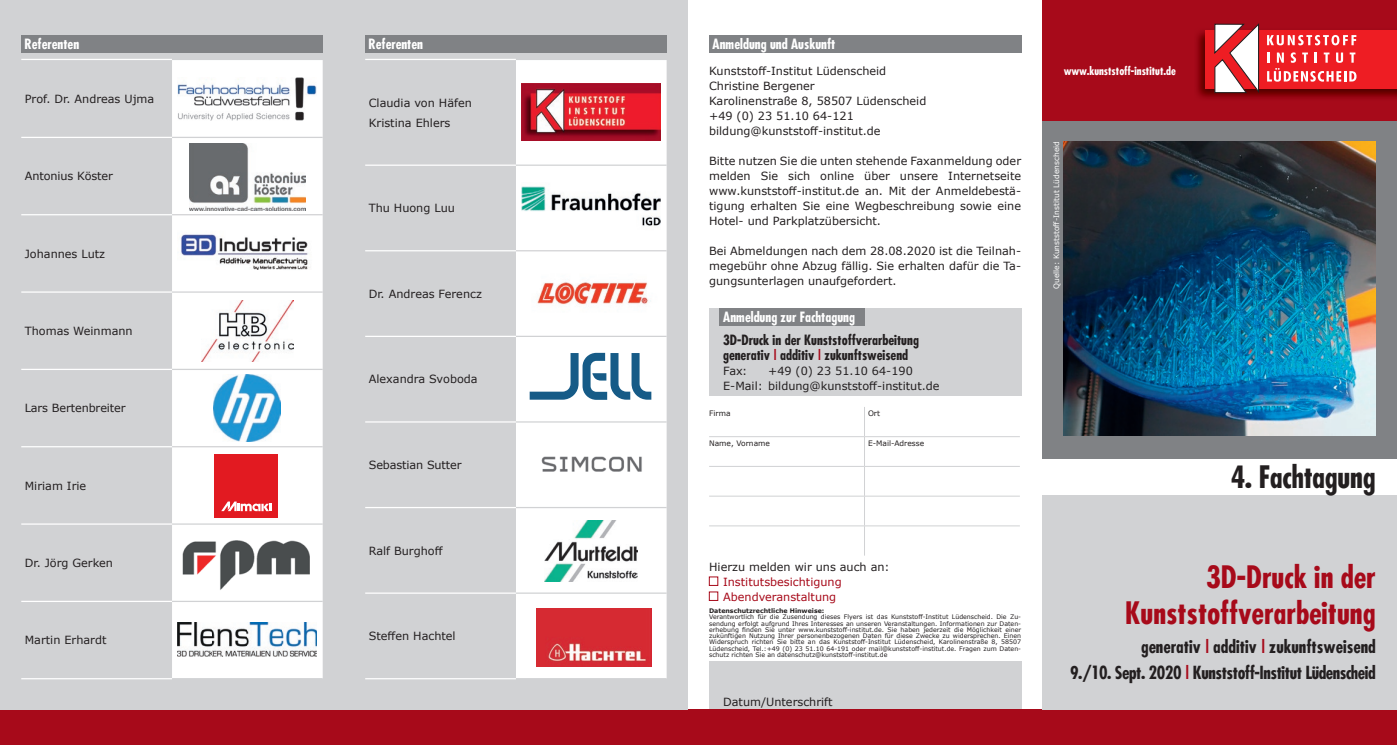
<style>
.page{position:relative;width:1397px;height:745px;background:#fff}
.page>*{position:absolute;margin:0;border:0;box-sizing:border-box;transform-origin:0 0}
.t1{font:700 condensed 30px/36px "Futura";color:#a70a1a;text-align:right}
.t2{font:700 condensed 30px "Futura";letter-spacing:-.015em;color:#231f20}
.t3{font:700 condensed 17.5px "Futura";letter-spacing:-.025em;color:#231f20}
.t4{font:700 condensed 17.5px "Futura";color:#231f20}
.t5{font:700 condensed 13.75px/15px "Futura";color:#231f20}
.t6{font:700 condensed 13.75px "Futura";color:#fff}
.t7{font:11.25px/15px "Verdana";color:#231f20}
.t8{font:11.25px/15px "Verdana";color:#a70a1a}
.t9{font:700 condensed 11.25px "Futura";color:#fff}
.t10{font:7.5px "Verdana";color:#fff}
.t11{font:7.5px "Verdana";color:#231f20}
.t12{font:6.25px/6.2px "Verdana";color:#231f20;text-align:justify}
.t13{font:700 6.25px "Verdana";color:#231f20}
.s1{color:#a70a1a}
</style>
<div class="page">
<div style="left:709px;top:660px;width:311px;height:55px;background:#d1d2d4"></div>
<div style="left:1042px;top:0;width:354px;height:120px;background:#a70a1a"></div>
<div style="left:0;top:709px;width:1396px;height:35px;background:#a70a1a"></div>
<div style="left:1042px;top:494px;width:354px;height:215px;background:#d1d2d4"></div>
<div style="left:1042px;top:120px;width:354px;height:339px;background:#808285"></div>
<img style="left:1197px;top:28px;width:199px;height:71px">
<div style="left:1205px;top:30px;width:191px;height:58px;background:#ee1d23"></div>
<svg style="left:1213px;top:23px;width:46px;height:72px"></svg>
<svg style="left:1267px;top:35px;width:88px;height:10px"></svg>
<svg style="left:1267px;top:52px;width:89px;height:30px"></svg>
<div style="left:0;top:0;width:687px;height:709px;background:#d1d2d4"></div>
<div style="left:21px;top:35px;width:301px;height:18px;background:#808285"></div>
<div style="left:365px;top:35px;width:301px;height:18px;background:#808285"></div>
<img style="left:1063px;top:141px;width:312px;height:294px">
<hr style="left:365px;top:59px;width:151px;height:1px;background:#fff">
<div style="left:172px;top:60px;width:150px;height:617px;background:#fff"></div>
<hr style="left:21px;top:291px;width:151px;height:1px;background:#fff">
<hr style="left:21px;top:368px;width:151px;height:2px;background:#fff">
<hr style="left:21px;top:446px;width:151px;height:1px;background:#fff">
<hr style="left:21px;top:523px;width:151px;height:1px;background:#fff">
<hr style="left:21px;top:600px;width:151px;height:1px;background:#fff">
<hr style="left:21px;top:677px;width:151px;height:2px;background:#fff">
<hr style="left:21px;top:137px;width:151px;height:1px;background:#fff">
<hr style="left:21px;top:214px;width:151px;height:1px;background:#fff">
<hr style="left:172px;top:137px;width:150px;height:1px;background:#d1d2d4">
<hr style="left:172px;top:214px;width:150px;height:1px;background:#d1d2d4">
<hr style="left:172px;top:291px;width:150px;height:1px;background:#d1d2d4">
<hr style="left:172px;top:368px;width:150px;height:2px;background:#d1d2d4">
<hr style="left:172px;top:446px;width:150px;height:1px;background:#d1d2d4">
<hr style="left:172px;top:523px;width:150px;height:1px;background:#d1d2d4">
<hr style="left:172px;top:600px;width:150px;height:1px;background:#d1d2d4">
<div style="left:516px;top:60px;width:150px;height:617px;background:#fff"></div>
<hr style="left:365px;top:335px;width:151px;height:2px;background:#fff">
<hr style="left:365px;top:421px;width:151px;height:1px;background:#fff">
<hr style="left:365px;top:506px;width:151px;height:2px;background:#fff">
<hr style="left:365px;top:592px;width:151px;height:1px;background:#fff">
<hr style="left:365px;top:677px;width:151px;height:2px;background:#fff">
<hr style="left:365px;top:164px;width:151px;height:2px;background:#fff">
<hr style="left:365px;top:250px;width:151px;height:1px;background:#fff">
<hr style="left:516px;top:164px;width:150px;height:2px;background:#d1d2d4">
<hr style="left:516px;top:250px;width:150px;height:1px;background:#d1d2d4">
<hr style="left:516px;top:335px;width:150px;height:2px;background:#d1d2d4">
<hr style="left:516px;top:421px;width:150px;height:1px;background:#d1d2d4">
<hr style="left:516px;top:506px;width:150px;height:2px;background:#d1d2d4">
<hr style="left:516px;top:592px;width:150px;height:1px;background:#d1d2d4">
<hr style="left:21px;top:59px;width:151px;height:1px;background:#fff">
<div style="left:709px;top:308px;width:311px;height:87px;background:#d1d2d4"></div>
<div style="left:719px;top:308px;width:146px;height:17px;background:#808285"></div>
<hr style="left:864px;top:406px;width:1px;height:30px;background:#d1d2d4">
<hr style="left:709px;top:436px;width:155px;height:1px;background:#d1d2d4">
<hr style="left:864px;top:436px;width:155px;height:1px;background:#d1d2d4">
<hr style="left:864px;top:436px;width:1px;height:30px;background:#d1d2d4">
<hr style="left:709px;top:466px;width:155px;height:1px;background:#d1d2d4">
<hr style="left:864px;top:466px;width:155px;height:1px;background:#d1d2d4">
<hr style="left:709px;top:495px;width:155px;height:1px;background:#d1d2d4">
<hr style="left:864px;top:495px;width:155px;height:1px;background:#d1d2d4">
<hr style="left:709px;top:525px;width:155px;height:1px;background:#d1d2d4">
<hr style="left:864px;top:525px;width:155px;height:1px;background:#d1d2d4">
<svg style="left:864px;top:467px;width:1px;height:88px"></svg>
<div style="left:709px;top:576px;width:9px;height:9px;border:1px solid #a70a1a"></div>
<div style="left:709px;top:591px;width:9px;height:9px;border:1px solid #a70a1a"></div>
<div style="left:709px;top:35px;width:311px;height:18px;background:#808285"></div>
<img style="left:177px;top:77px;width:140px;height:43px">
<img style="left:189px;top:143px;width:116px;height:67px">
<img style="left:177px;top:222px;width:140px;height:61px">
<img style="left:201px;top:300px;width:92px;height:61px">
<img style="left:214px;top:374px;width:66px;height:67px">
<div style="left:215px;top:454px;width:63px;height:63px;background:#e21a21"></div>
<svg style="left:221px;top:501px;width:51px;height:10px"></svg>
<img style="left:182px;top:534px;width:130px;height:57px">
<img style="left:177px;top:622px;width:140px;height:34px">
<img style="left:536px;top:607px;width:115px;height:58px">
<img style="left:544px;top:519px;width:93px;height:62px">
<img style="left:521px;top:427px;width:139px;height:74px">
<svg style="left:529px;top:352px;width:122px;height:47px;background:#a8c2d2"></svg>
<img style="left:522px;top:264px;width:139px;height:57px">
<img style="left:521px;top:182px;width:139px;height:51px">
<img style="left:521px;top:84px;width:139px;height:57px">
<p class="t6" style="left:25px;top:35px;width:56px">Referenten</p>
<p class="t6" style="left:368px;top:35px;width:56px">Referenten</p>
<p class="t7" style="left:25px;top:91px;width:131px">Prof. Dr. Andreas Ujma</p>
<p class="t7" style="left:25px;top:168px;width:90px">Antonius Köster</p>
<p class="t7" style="left:25px;top:246px;width:82px">Johannes Lutz</p>
<p class="t7" style="left:25px;top:323px;width:109px">Thomas Weinmann</p>
<p class="t7" style="left:25px;top:400px;width:102px">Lars Bertenbreiter</p>
<p class="t7" style="left:25px;top:477px;width:63px">Miriam Irie</p>
<p class="t7" style="left:25px;top:555px;width:90px">Dr. Jörg Gerken</p>
<p class="t7" style="left:25px;top:632px;width:83px">Martin Erhardt</p>
<p class="t7" style="left:369px;top:93px;width:105px;line-height:20px">Claudia von Häfen<br>Kristina Ehlers</p>
<p class="t7" style="left:369px;top:200px;width:88px">Thu Huong Luu</p>
<p class="t7" style="left:369px;top:286px;width:115px">Dr. Andreas Ferencz</p>
<p class="t7" style="left:369px;top:371px;width:110px">Alexandra Svoboda</p>
<p class="t7" style="left:369px;top:457px;width:94px">Sebastian Sutter</p>
<p class="t7" style="left:369px;top:542px;width:76px">Ralf Burghoff</p>
<p class="t7" style="left:369px;top:628px;width:88px">Steffen Hachtel</p>
<p class="t6" style="left:712px;top:35px;width:124px">Anmeldung und Auskunft</p>
<p class="t7" style="left:709px;top:63px;width:219px">Kunststoff-Institut Lüdenscheid<br>Christine Bergener<br>Karolinenstraße 8, 58507 Lüdenscheid +49 (0) 23 51.10 64-121 bildung@kunststoff-institut.de</p>
<p class="t7" style="left:709px;top:153px;width:313px;text-align:justify">Bitte nutzen Sie die unten stehende Faxanmeldung oder melden Sie sich online über unsere Internetseite www.kunststoff-institut.de an. Mit der Anmeldebestä&shy;tigung erhalten Sie eine Wegbeschreibung sowie eine Hotel- und Parkplatzübersicht.</p>
<p class="t7" style="left:709px;top:243px;width:313px;text-align:justify">Bei Abmeldungen nach dem 28.08.2020 ist die Teilnah&shy;megebühr ohne Abzug fällig. Sie erhalten dafür die Ta&shy;gungsunterlagen unaufgefordert.</p>
<p class="t6" style="left:723px;top:307px;width:133px">Anmeldung zur Fachtagung</p>
<p class="t5" style="left:723px;top:332px;width:197px">3D-Druck in der Kunststoffverarbeitung generativ <span class="s1">|</span> additiv <span class="s1">|</span> zukunftsweisend</p>
<p class="t7" style="left:723px;top:363px;width:26px">Fax:</p>
<p class="t7" style="left:723px;top:363px;width:218px;text-indent:45px">+49 (0) 23 51.10 64-190<br>E-Mail: bildung@kunststoff-institut.de</p>
<p class="t11" style="left:709px;top:408px;width:23px">Firma</p>
<p class="t11" style="left:867px;top:408px;width:14px">Ort</p>
<p class="t11" style="left:709px;top:438px;width:62px">Name, Vorname</p>
<p class="t11" style="left:867px;top:438px;width:58px">E-Mail-Adresse</p>
<p class="t7" style="left:709px;top:558px;width:182px">Hierzu melden wir uns auch an:</p>
<p class="t8" style="left:723px;top:573px;width:120px">Institutsbesichtigung<br>Abendveranstaltung</p>
<p class="t13" style="left:709px;top:606px;width:117px">Datenschutzrechtliche Hinweise:</p>
<p class="t12" style="left:709px;top:613px;width:313px">Verantwortlich für die Zusendung dieses Flyers ist das Kunststoff-Institut Lüdenscheid. Die Zu&shy;sendung erfolgt aufgrund Ihres Interesses an unseren Veranstaltungen. Informationen zur Daten&shy;erhebung finden Sie unter www.kunststoff-institut.de. Sie haben jederzeit die Möglichkeit einer zukünftigen Nutzung Ihrer personenbezogenen Daten für diese Zwecke zu widersprechen. Einen Widerspruch richten Sie bitte an das Kunststoff-Institut Lüdenscheid, Karolinenstraße 8, 58507<br>Lüdenscheid, Tel.:+49 (0) 23 51.10 64-191 oder mail@kunststoff-institut.de. Fragen zum Daten&shy;schutz richten Sie an datenschutz@kunststoff-institut.de</p>
<p class="t7" style="left:723px;top:693px;width:111px">Datum/Unterschrift</p>
<p class="t9" style="left:1063px;top:64px;width:114px">www.kunststoff-institut.de</p>
<p class="t10" style="left:1050px;top:289px;width:149px;rotate:-90deg">Quelle: Kunststoff-Institut Lüdenscheid</p>
<h1 class="t2" style="left:1230px;top:457px;width:146px">4. Fachtagung</h1>
<h1 class="t1" style="left:1124px;top:558px;width:252px">3D-Druck in der<br>Kunststoffverarbeitung</h1>
<h2 class="t4" style="left:1140px;top:634px;width:236px">generativ <span class="s1">|</span> additiv <span class="s1">|</span> zukunftsweisend</h2>
<h2 class="t3" style="left:1069px;top:661px;width:307px">9./10. Sept. 2020 <span class="s1">|</span> Kunststoff-Institut Lüdenscheid</h2>
</div>
